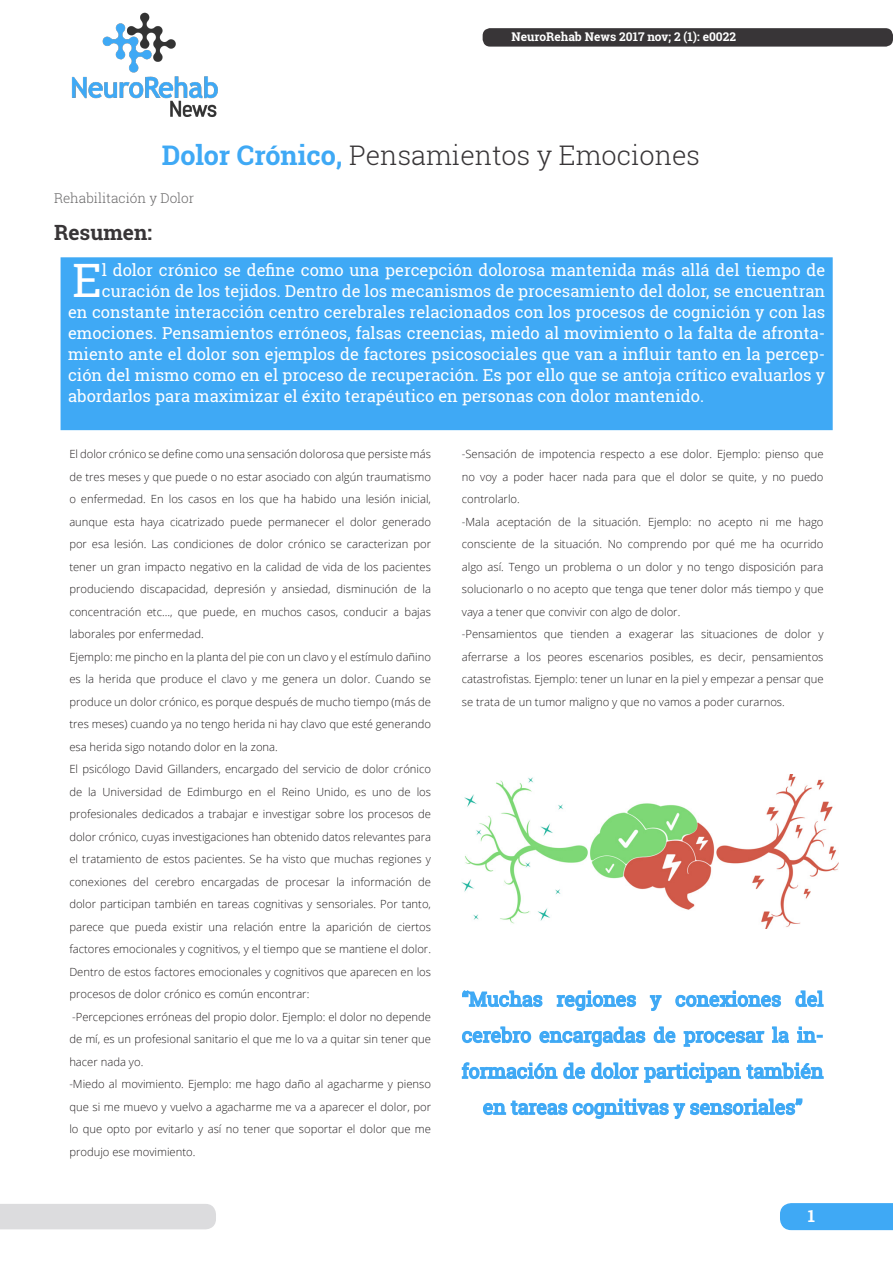
<style>
.page{position:relative;width:893px;height:1263px;background:#fff}
.page>*{position:absolute;margin:0;border:0;box-sizing:border-box;transform-origin:0 0}
.t1{font:46.05px "Roboto Slab";color:#fff}
.t2{font:300 27px "Roboto Slab";color:#383537}
.t3{font:700 21px "Roboto Slab";color:#383537}
.t4{font:19.5px/36px "Roboto Slab";color:#3fa9f5;text-align:center}
.t5{font:16.5px "Roboto Slab";color:#fff}
.t6{font:700 16.5px "Roboto Slab";color:#fff}
.t7{font:300 13.5px "Roboto Slab";color:#6a696a}
.t8{font:700 12px "Roboto Slab";color:#fff}
.t9{font:300 11.25px/22.5px "Open Sans";color:#231f20;text-align:justify}
.s1{font-weight:700;color:#3fa9f5}
</style>
<div class="page">
<div style="left:483px;top:28px;width:410px;height:19px;background:#383537;border-radius:8px"></div>
<div style="left:61px;top:258px;width:771px;height:171px;background:#3fa9f5"></div>
<div style="left:61px;top:257px;width:772px;height:173px;border:2px solid #3fa9f5"></div>
<div style="left:780px;top:1203px;width:113px;height:27px;background:#3fa9f5"></div>
<img style="left:462px;top:774px;width:377px;height:154px">
<div style="left:0;top:1204px;width:216px;height:25px;background:#dcdcde"></div>
<svg style="left:462px;top:990px;width:81px;height:18px"></svg>
<svg style="left:556px;top:990px;width:81px;height:21px"></svg>
<svg style="left:649px;top:995px;width:13px;height:16px"></svg>
<svg style="left:675px;top:990px;width:107px;height:18px"></svg>
<svg style="left:795px;top:990px;width:29px;height:18px"></svg>
<svg style="left:462px;top:1026px;width:70px;height:18px"></svg>
<svg style="left:539px;top:1026px;width:107px;height:21px"></svg>
<svg style="left:653px;top:1026px;width:23px;height:18px"></svg>
<svg style="left:683px;top:1030px;width:82px;height:17px"></svg>
<svg style="left:772px;top:1026px;width:17px;height:18px"></svg>
<svg style="left:797px;top:1026px;width:26px;height:17px"></svg>
<svg style="left:461px;top:1062px;width:363px;height:21px"></svg>
<svg style="left:483px;top:1098px;width:320px;height:22px"></svg>
<img style="left:71px;top:12px;width:147px;height:105px">
<p class="t8" style="left:511px;top:28px;width:226px">NeuroRehab News 2017 nov; 2 (1): e0022</p>
<p class="t2" style="left:162px;top:136px;width:540px"><span class="s1">Dolor Crónico,</span> Pensamientos y Emociones</p>
<p class="t7" style="left:54px;top:189px;width:142px">Rehabilitación y Dolor</p>
<p class="t3" style="left:54px;top:218px;width:100px">Resumen:</p>
<p class="t1" style="left:72px;top:249px;width:31px">E</p>
<p class="t5" style="left:102px;top:259px;width:725px">l dolor crónico se define como una percepción dolorosa mantenida más allá del tiempo de</p>
<p class="t5" style="left:102px;top:280px;width:725px">curación de los tejidos. Dentro de los mecanismos de procesamiento del dolor, se encuentran</p>
<p class="t5" style="left:68px;top:301px;width:759px">en constante interacción centro cerebrales relacionados con los procesos de cognición y con las</p>
<p class="t5" style="left:68px;top:322px;width:759px">emociones. Pensamientos erróneos, falsas creencias, miedo al movimiento o la falta de afronta-</p>
<p class="t5" style="left:68px;top:343px;width:759px">miento ante el dolor son ejemplos de factores psicosociales que van a influir tanto en la percep-</p>
<p class="t5" style="left:68px;top:364px;width:759px">ción del mismo como en el proceso de recuperación. Es por ello que se antoja crítico evaluarlos y</p>
<p class="t5" style="left:68px;top:385px;width:637px">abordarlos para maximizar el éxito terapéutico en personas con dolor mantenido.</p>
<p class="t9" style="left:69px;top:443px;width:363px">El dolor crónico se define como una sensación dolorosa que persiste más de tres meses y que puede o no estar asociado con algún traumatismo o enfermedad. En los casos en los que ha habido una lesión inicial, aunque esta haya cicatrizado puede permanecer el dolor generado por esa lesión. Las condiciones de dolor crónico se caracterizan por tener un gran impacto negativo en la calidad de vida de los pacientes produciendo discapacidad, depresión y ansiedad, disminución de la concentración etc…, que puede, en muchos casos, conducir a bajas laborales por enfermedad.</p>
<p class="t9" style="left:69px;top:645px;width:363px">Ejemplo: me pincho en la planta del pie con un clavo y el estímulo dañino es la herida que produce el clavo y me genera un dolor. Cuando se produce un dolor crónico, es porque después de mucho tiempo (más de tres meses) cuando ya no tengo herida ni hay clavo que esté generando esa herida sigo notando dolor en la zona.</p>
<p class="t9" style="left:69px;top:758px;width:363px">El psicólogo David Gillanders, encargado del servicio de dolor crónico de la Universidad de Edimburgo en el Reino Unido, es uno de los profesionales dedicados a trabajar e investigar sobre los procesos de dolor crónico, cuyas investigaciones han obtenido datos relevantes para el tratamiento de estos pacientes. Se ha visto que muchas regiones y conexiones del cerebro encargadas de procesar la información de dolor participan también en tareas cognitivas y sensoriales. Por tanto, parece que pueda existir una relación entre la aparición de ciertos factores emocionales y cognitivos, y el tiempo que se mantiene el dolor.<br>Dentro de estos factores emocionales y cognitivos que aparecen en los procesos de dolor crónico es común encontrar:</p>
<p class="t9" style="left:69px;top:1005px;width:363px">-Percepciones erróneas del propio dolor. Ejemplo: el dolor no depende de mí, es un profesional sanitario el que me lo va a quitar sin tener que hacer nada yo.</p>
<p class="t9" style="left:69px;top:1073px;width:363px">-Miedo al movimiento. Ejemplo: me hago daño al agacharme y pienso que si me muevo y vuelvo a agacharme me va a aparecer el dolor, por lo que opto por evitarlo y así no tener que soportar el dolor que me produjo ese movimiento.</p>
<p class="t9" style="left:462px;top:443px;width:363px">-Sensación de impotencia respecto a ese dolor. Ejemplo: pienso que no voy a poder hacer nada para que el dolor se quite, y no puedo controlarlo.</p>
<p class="t9" style="left:462px;top:510px;width:363px">-Mala aceptación de la situación. Ejemplo: no acepto ni me hago consciente de la situación. No comprendo por qué me ha ocurrido algo así. Tengo un problema o un dolor y no tengo disposición para solucionarlo o no acepto que tenga que tener dolor más tiempo y que vaya a tener que convivir con algo de dolor.</p>
<p class="t9" style="left:462px;top:623px;width:363px">-Pensamientos que tienden a exagerar las situaciones de dolor y aferrarse a los peores escenarios posibles, es decir, pensamientos catastrofistas. Ejemplo: tener un lunar en la piel y empezar a pensar que se trata de un tumor maligno y que no vamos a poder curarnos.</p>
<p class="t4" style="left:462px;top:981px;width:363px">“Muchas regiones y conexiones del cerebro encargadas de procesar la in&shy;formación de dolor participan también en tareas cognitivas y sensoriales”</p>
<p class="t6" style="left:808px;top:1204px;width:9px">1</p>
</div>
